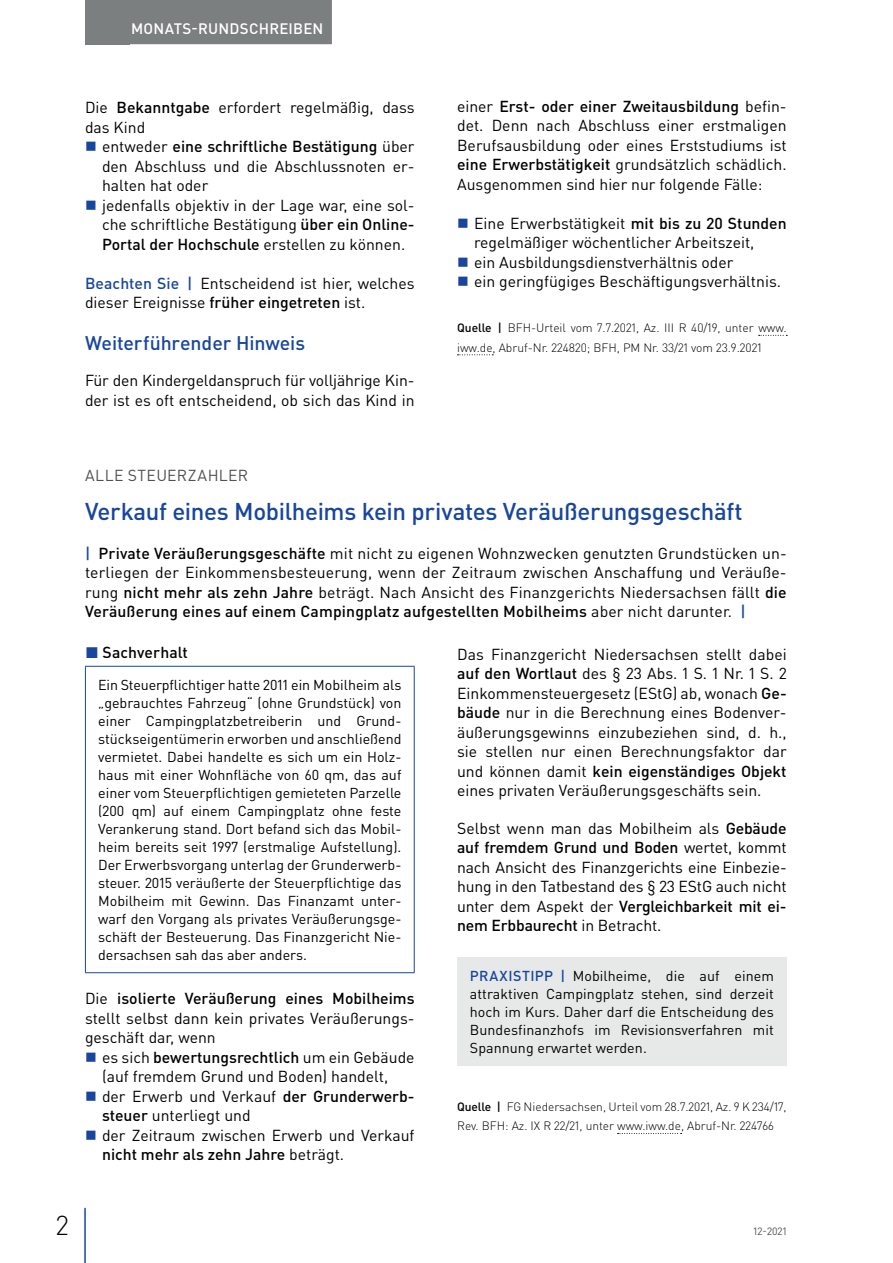
<style>
.page{position:relative;width:893px;height:1263px;background:#fff}
.page>*{position:absolute;margin:0;border:0;box-sizing:border-box;transform-origin:0 0}
.t1{font:300 27px "DIN Pro";color:#000002}
.t2{font:500 24px "DIN Pro";letter-spacing:-.015em;color:#18469d}
.t3{font:500 19.5px "DIN Pro";letter-spacing:-.005em;color:#18469d}
.t4{font:15.75px/19.5px "DIN Pro";color:#000002}
.t5{font:15.75px "DIN Pro";letter-spacing:.025em;color:#4f5152}
.t6{font:500 15.75px "DIN Pro";letter-spacing:.005em;color:#000002}
.t7{font:500 15px "DIN Pro";letter-spacing:.015em;color:#fff}
.t8{font:14.25px/18px "DIN Pro";color:#000002;text-align:justify}
.t9{font:300 12px/19.5px "DIN Pro";color:#000002}
.t10{font:10.5px "DIN Pro";color:#4f5152}
.s1{font-weight:500}
.s2{font-weight:500;color:#18469d}
.s3{color:#18469d}
</style>
<div class="page">
<div style="left:85px;top:0;width:45px;height:44px;background:#7c7f7f"></div>
<hr style="left:84px;top:1208px;width:2px;height:55px;background:#18469d">
<div style="left:122px;top:0;width:210px;height:44px;background:#7c7f7f"></div>
<svg style="left:759px;top:335px;width:28px;height:1px"></svg>
<svg style="left:457px;top:354px;width:36px;height:1px"></svg>
<hr style="left:85px;top:666px;width:330px;height:1px;background:#18469d">
<hr style="left:85px;top:667px;width:1px;height:305px;background:#18469d">
<hr style="left:414px;top:667px;width:1px;height:305px;background:#18469d">
<hr style="left:85px;top:972px;width:330px;height:1px;background:#18469d">
<svg style="left:618px;top:1133px;width:64px;height:1px"></svg>
<div style="left:457px;top:957px;width:330px;height:109px;background:#e6e9e8"></div>
<p class="t7" style="left:131px;top:18px;width:194px">MONATS-RUNDSCHREIBEN</p>
<p class="t4" style="left:85px;top:97px;width:331px">Die <span class="s1">Bekanntgabe</span> erfordert regelmäßig, dass das Kind</p>
<p class="t4" style="left:102px;top:136px;width:314px">entweder <span class="s1">eine schriftliche Bestätigung</span> über den Abschluss und die Abschlussnoten er&shy;halten hat oder<br>jedenfalls objektiv in der Lage war, eine sol&shy;che schriftliche Bestätigung <span class="s1">über ein Online-Portal der Hochschule</span> erstellen zu können.</p>
<p class="t4" style="left:85px;top:273px;width:331px"><span class="s2">Beachten Sie |</span> Entscheidend ist hier, welches dieser Ereignisse <span class="s1">früher eingetreten</span> ist.</p>
<p class="t3" style="left:85px;top:330px;width:222px">Weiterführender Hinweis</p>
<p class="t4" style="left:85px;top:370px;width:331px">Für den Kindergeldanspruch für volljährige Kin&shy;der ist es oft entscheidend, ob sich das Kind in</p>
<p class="t4" style="left:457px;top:95px;width:331px;text-align:justify">einer <span class="s1">Erst- oder einer Zweitausbildung</span> befin&shy;det. Denn nach Abschluss einer erstmaligen Berufsausbildung oder eines Erststudiums ist <span class="s1">eine Erwerbstätigkeit</span> grundsätzlich schädlich.<br>Ausgenommen sind hier nur folgende Fälle:</p>
<p class="t4" style="left:474px;top:212px;width:314px">Eine Erwerbstätigkeit <span class="s1">mit bis zu 20 Stunden </span>regelmäßiger wöchentlicher Arbeitszeit,<br>ein Ausbildungsdienstverhältnis oder<br>ein geringfügiges Beschäftigungsverhältnis.</p>
<p class="t9" style="left:457px;top:318px;width:331px"><span class="s1">Quelle |</span> BFH-Urteil vom 7.7.2021, Az. III R 40/19, unter www. iww.de, Abruf-Nr. 224820; BFH, PM Nr. 33/21 vom 23.9.2021</p>
<p class="t5" style="left:85px;top:464px;width:165px">ALLE STEUERZAHLER</p>
<h2 class="t2" style="left:85px;top:495px;width:659px">Verkauf eines Mobilheims kein privates Veräußerungsgeschäft</h2>
<p class="t4" style="left:85px;top:543px;width:703px;text-align:justify"><span class="s2">|</span> <span class="s1">Private Veräußerungsgeschäfte</span> mit nicht zu eigenen Wohnzwecken genutzten Grundstücken un&shy;terliegen der Einkommensbesteuerung, wenn der Zeitraum zwischen Anschaffung und Veräuße&shy;rung <span class="s1">nicht mehr als zehn Jahre</span> beträgt. Nach Ansicht des Finanzgerichts Niedersachsen fällt <span class="s1">die Veräußerung eines auf einem Campingplatz aufgestellten Mobilheims</span> aber nicht darunter. <span class="s2">|</span></p>
<p class="t6" style="left:85px;top:641px;width:104px"><span class="s3">◼</span> Sachverhalt</p>
<p class="t8" style="left:98px;top:675px;width:305px">Ein Steuerpflichtiger hatte 2011 ein Mobilheim als „gebrauchtes Fahrzeug“ (ohne Grundstück) von einer Campingplatzbetreiberin und Grund&shy;stückseigentümerin erworben und anschließend vermietet. Dabei handelte es sich um ein Holz&shy;haus mit einer Wohnfläche von 60 qm, das auf einer vom Steuerpflichtigen gemieteten Parzelle (200 qm) auf einem Campingplatz ohne feste Verankerung stand. Dort befand sich das Mobil&shy;heim bereits seit 1997 (erstmalige Aufstellung).<br>Der Erwerbsvorgang unterlag der Grunderwerb&shy;steuer. 2015 veräußerte der Steuerpflichtige das Mobilheim mit Gewinn. Das Finanzamt unter&shy;warf den Vorgang als privates Veräußerungsge&shy;schäft der Besteuerung. Das Finanzgericht Nie&shy;dersachsen sah das aber anders.</p>
<p class="t4" style="left:85px;top:988px;width:331px;text-align:justify">Die <span class="s1">isolierte Veräußerung eines Mobilheims </span>stellt selbst dann kein privates Veräußerungs&shy;geschäft dar, wenn</p>
<p class="t4" style="left:102px;top:1047px;width:314px">es sich <span class="s1">bewertungsrechtlich</span> um ein Gebäude (auf fremdem Grund und Boden) handelt, der Erwerb und Verkauf <span class="s1">der Grunderwerb&shy;steuer</span> unterliegt und<br>der Zeitraum zwischen Erwerb und Verkauf <span class="s1">nicht mehr als zehn Jahre</span> beträgt.</p>
<p class="t4" style="left:457px;top:644px;width:331px;text-align:justify">Das Finanzgericht Niedersachsen stellt dabei <span class="s1">auf den Wortlaut</span> des § 23 Abs. 1 S. 1 Nr. 1 S. 2<br>Einkommensteuergesetz (EStG) ab, wonach <span class="s1">Ge&shy;bäude</span> nur in die Berechnung eines Bodenver&shy;äußerungsgewinns einzubeziehen sind, d. h., sie stellen nur einen Berechnungsfaktor dar und können damit <span class="s1">kein eigenständiges Objekt </span>eines privaten Veräußerungsgeschäfts sein.</p>
<p class="t4" style="left:457px;top:818px;width:331px;text-align:justify">Selbst wenn man das Mobilheim als <span class="s1">Gebäude auf fremdem Grund und Boden</span> wertet, kommt nach Ansicht des Finanzgerichts eine Einbezie&shy;hung in den Tatbestand des § 23 EStG auch nicht unter dem Aspekt der <span class="s1">Vergleichbarkeit mit ei&shy;nem Erbbaurecht</span> in Betracht.</p>
<p class="t8" style="left:470px;top:966px;width:306px"><span class="s2">PRAXISTIPP |</span> Mobilheime, die auf einem attraktiven Campingplatz stehen, sind derzeit hoch im Kurs. Daher darf die Entscheidung des Bundesfinanzhofs im Revisionsverfahren mit Spannung erwartet werden.</p>
<p class="t9" style="left:457px;top:1096px;width:331px"><span class="s1">Quelle |</span> FG Niedersachsen, Urteil vom 28.7.2021, Az. 9 K 234/17,<br>Rev. BFH: Az. IX R 22/21, unter www.iww.de, Abruf-Nr. 224766</p>
<h1 class="t1" style="left:56px;top:1207px;width:14px">2</h1>
<p class="t10" style="left:753px;top:1224px;width:35px">12-2021</p>
</div>
